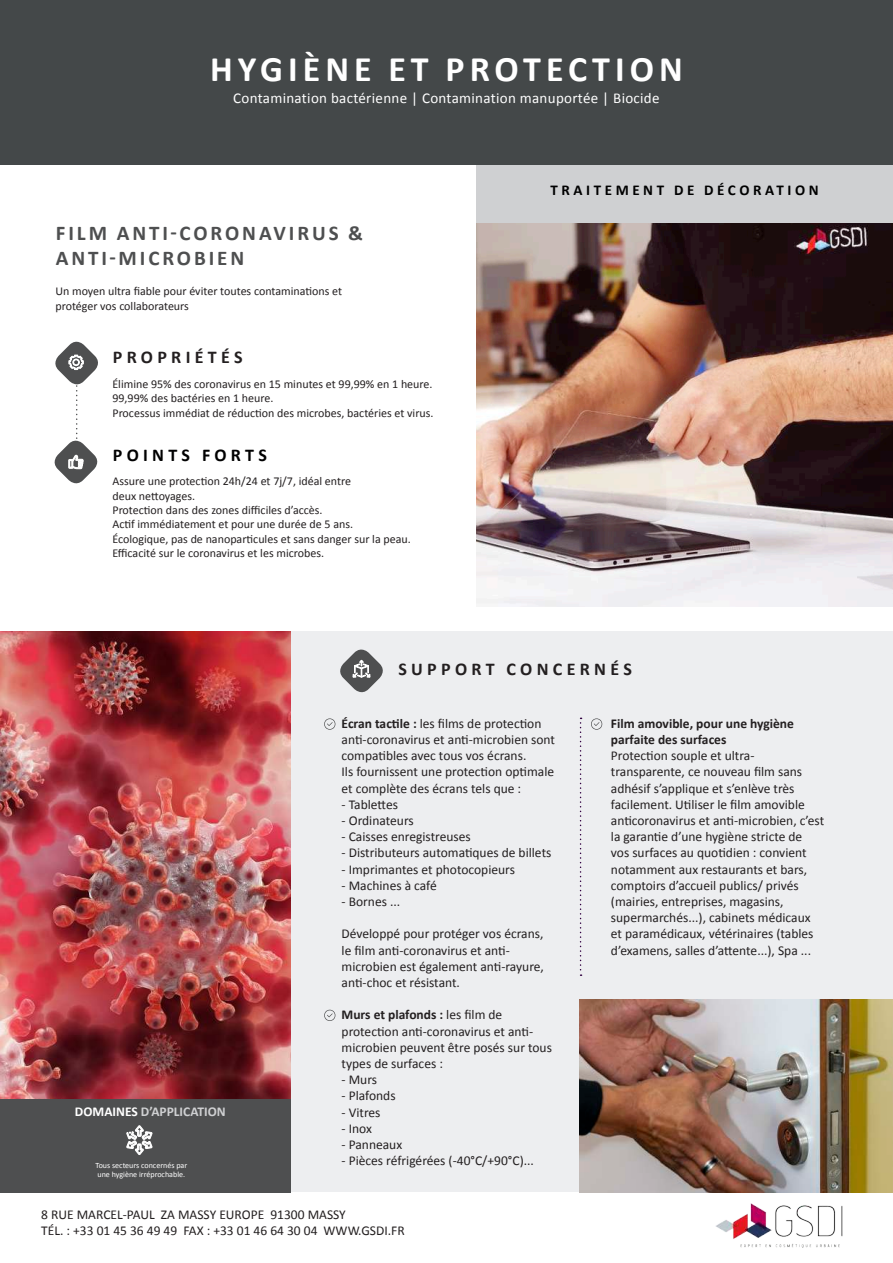
<style>
.page{position:relative;width:893px;height:1263px;background:#fff}
.page>*{position:absolute;margin:0;border:0;box-sizing:border-box;transform-origin:0 0}
.t1{font:700 36px "Calibri";letter-spacing:.14em;color:#fff}
.t2{font:700 21px/25.2px "Calibri";letter-spacing:.14em;color:#4e4f50}
.t3{font:700 18px "Calibri";letter-spacing:.24em;color:#231f20}
.t4{font:700 18px "Calibri";letter-spacing:.24em;color:#000001}
.t5{font:15px "Calibri";letter-spacing:.02em;color:#fff}
.t6{font:700 15px "Calibri";letter-spacing:.24em;color:#000}
.t7{font:13.5px/16.2px "Calibri";color:#231f20}
.t8{font:700 13.5px/16.2px "Calibri";color:#231f20}
.t9{font:700 13.5px "Calibri";color:#cfd0d2}
.t10{font:12px/14.4px "Calibri";color:#231f20}
.t11{font:8.1px/9.6px "Calibri";color:#fff}
.s1{color:#fff}
.s2{font-weight:700}
</style>
<div class="page">
<img style="left:476px;top:223px;width:417px;height:383px">
<div style="left:476px;top:156px;width:417px;height:67px;background:#cfd0d2"></div>
<div style="left:0;top:0;width:893px;height:164px;background:#444849"></div>
<svg style="left:54px;top:341px;width:44px;height:143px"></svg>
<div style="left:274px;top:631px;width:619px;height:561px;background:#edeef0"></div>
<img style="left:716px;top:1204px;width:56px;height:35px">
<img style="left:775px;top:1205px;width:68px;height:32px">
<img style="left:740px;top:1244px;width:100px;height:4px">
<img style="left:0;top:631px;width:291px;height:468px">
<div style="left:0;top:1099px;width:291px;height:93px;background:#4e4f50"></div>
<svg style="left:340px;top:649px;width:43px;height:44px"></svg>
<svg style="left:126px;top:1125px;width:27px;height:30px"></svg>
<svg style="left:324px;top:718px;width:11px;height:12px"></svg>
<svg style="left:324px;top:1010px;width:11px;height:11px"></svg>
<svg style="left:591px;top:718px;width:11px;height:12px"></svg>
<svg style="left:580px;top:718px;width:2px;height:258px"></svg>
<img style="left:580px;top:1000px;width:313px;height:192px">
<h1 class="t1" style="left:210px;top:46px;width:474px">HYGIÈNE ET PROTECTION</h1>
<p class="t5" style="left:233px;top:89px;width:428px">Contamination bactérienne | Contamination manuportée | Biocide</p>
<h2 class="t2" style="left:56px;top:221px;width:309px">FILM ANTI-CORONAVIRUS &amp;<br>ANTI-MICROBIEN</h2>
<p class="t10" style="left:55px;top:284px;width:288px">Un moyen ultra fiable pour éviter toutes contaminations et protéger vos collaborateurs</p>
<h3 class="t3" style="left:113px;top:345px;width:131px">PROPRIÉTÉS</h3>
<p class="t10" style="left:112px;top:377px;width:323px">Élimine 95% des coronavirus en 15 minutes et 99,99% en 1 heure.<br>99,99% des bactéries en 1 heure.<br>Processus immédiat de réduction des microbes, bactéries et virus.</p>
<h3 class="t4" style="left:113px;top:444px;width:156px">POINTS FORTS</h3>
<p class="t10" style="left:112px;top:474px;width:300px">Assure une protection 24h/24 et 7j/7, idéal entre<br>deux nettoyages.<br>Protection dans des zones difficiles d’accès.<br>Actif immédiatement et pour une durée de 5 ans.<br>Écologique, pas de nanoparticules et sans danger sur la peau.<br>Efficacité sur le coronavirus et les microbes.</p>
<p class="t6" style="left:550px;top:180px;width:270px">TRAITEMENT DE DÉCORATION</p>
<p class="t9" style="left:75px;top:1103px;width:152px"><span class="s1">DOMAINES</span> D’APPLICATION</p>
<p class="t11" style="left:95px;top:1160px;width:93px">Tous secteurs concernés par une hygiène irréprochable.</p>
<h3 class="t3" style="left:398px;top:657px;width:235px">SUPPORT CONCERNÉS</h3>
<p class="t7" style="left:342px;top:715px;width:215px"><span class="s2">Écran tactile :</span> les films de protection anti-coronavirus et anti-microbien sont compatibles avec tous vos écrans.<br>Ils fournissent une protection optimale et complète des écrans tels que :</p>
<p class="t7" style="left:342px;top:796px;width:58px">- Tablettes</p>
<p class="t7" style="left:342px;top:812px;width:74px">- Ordinateurs</p>
<p class="t7" style="left:342px;top:829px;width:131px">- Caisses enregistreuses</p>
<p class="t7" style="left:342px;top:845px;width:211px">- Distributeurs automatiques de billets</p>
<p class="t7" style="left:342px;top:861px;width:175px">- Imprimantes et photocopieurs</p>
<p class="t7" style="left:342px;top:877px;width:97px">- Machines à café</p>
<p class="t7" style="left:342px;top:893px;width:60px">- Bornes ...</p>
<p class="t7" style="left:342px;top:926px;width:204px">Développé pour protéger vos écrans, le film anti-coronavirus et anti&shy;microbien est également anti-rayure, anti-choc et résistant.</p>
<p class="t7" style="left:342px;top:1007px;width:212px"><span class="s2">Murs et plafonds :</span> les film de protection anti-coronavirus et anti&shy;microbien peuvent être posés sur tous types de surfaces :</p>
<p class="t7" style="left:342px;top:1072px;width:37px">- Murs</p>
<p class="t7" style="left:342px;top:1088px;width:56px">- Plafonds</p>
<p class="t7" style="left:342px;top:1104px;width:40px">- Vitres</p>
<p class="t7" style="left:342px;top:1120px;width:32px">- Inox</p>
<p class="t7" style="left:342px;top:1136px;width:62px">- Panneaux</p>
<p class="t7" style="left:342px;top:1153px;width:194px">- Pièces réfrigérées (-40°C/+90°C)...</p>
<p class="t8" style="left:611px;top:715px;width:185px">Film amovible, pour une hygiène parfaite des surfaces</p>
<p class="t7" style="left:611px;top:748px;width:215px">Protection souple et ultra&shy;transparente, ce nouveau film sans adhésif s’applique et s’enlève très facilement. Utiliser le film amovible anticoronavirus et anti-microbien, c’est la garantie d’une hygiène stricte de<br>vos surfaces au quotidien : convient notamment aux restaurants et bars, comptoirs d’accueil publics/ privés (mairies, entreprises, magasins, supermarchés...), cabinets médicaux et paramédicaux, vétérinaires (tables d’examens, salles d’attente...), Spa ...</p>
<p class="t7" style="left:41px;top:1206px;width:365px">8 RUE MARCEL-PAUL ZA MASSY EUROPE 91300 MASSY<br>TÉL. : +33 01 45 36 49 49 FAX : +33 01 46 64 30 04 WWW.GSDI.FR</p>
</div>
